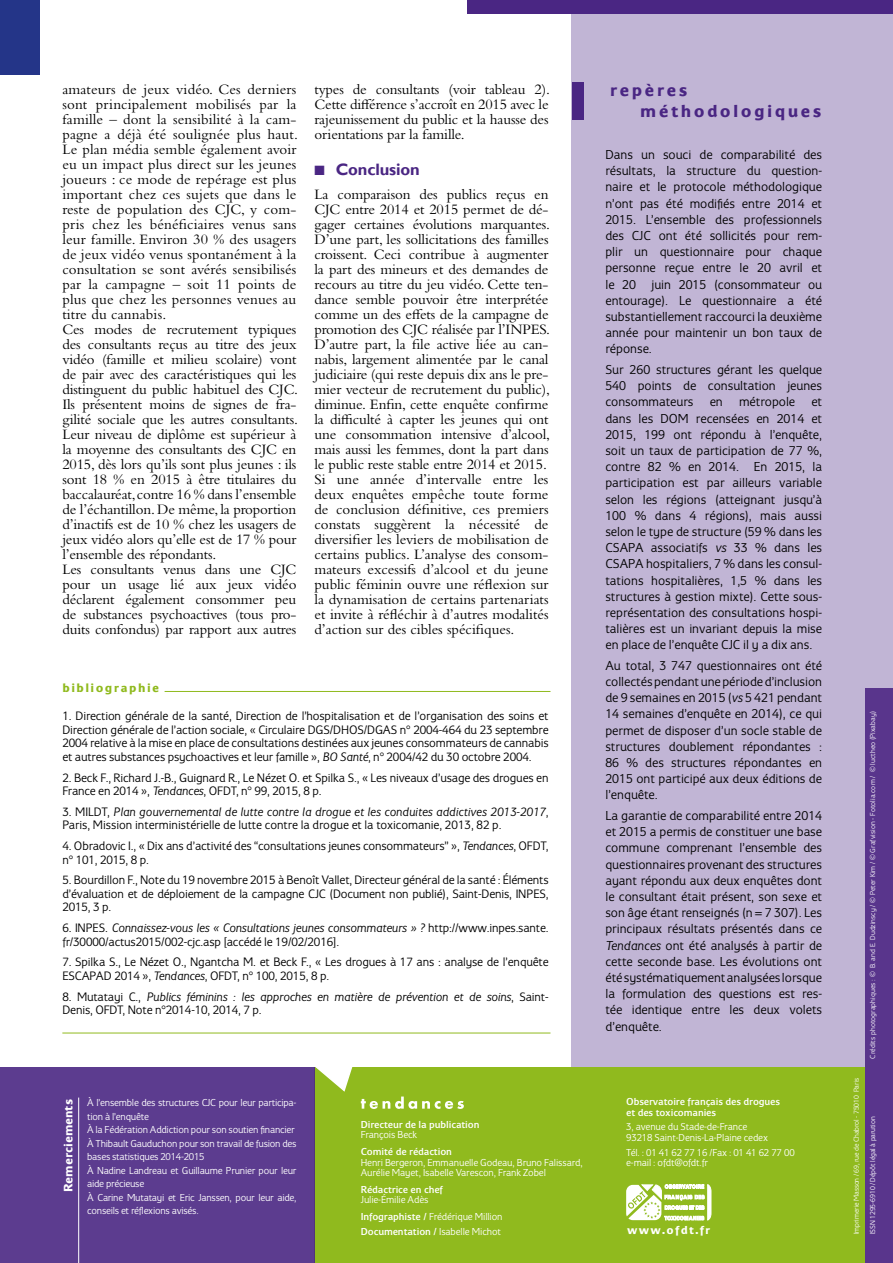
<style>
.page{position:relative;width:893px;height:1263px;background:#fff}
.page>*{position:absolute;margin:0;border:0;box-sizing:border-box;transform-origin:0 0}
.t1{font:700 18px/21.6px "Eurocrat";letter-spacing:.13em;color:#4a2683}
.t2{font:700 16.5px "Gill Sans";letter-spacing:-.01em;color:#4a2683}
.t3{font:15px/15px "Bembo Std";letter-spacing:-.01em;color:#000}
.t4{font:13.5px/16.2px "Eurocrat";color:#000;text-align:justify}
.t5{font:12.75px/13.5px "Eurocrat";letter-spacing:-.01em;color:#000}
.t6{font:italic 12.75px/13.5px "Eurocrat";letter-spacing:-.01em;color:#000}
.t7{font:700 12.75px "Eurocrat";letter-spacing:-.005em;color:#fff}
.t8{font:700 12.75px "Eurocrat";letter-spacing:.11em;color:#90ba1e}
.t9{font:700 12px "Eurocrat";letter-spacing:.11em;color:#fff}
.t10{font:10.5px/13.5px "Eurocrat";letter-spacing:-.02em;color:#fff}
.t11{font:500 10.5px/10.5px "Eurocrat";letter-spacing:-.01em;color:#fff}
.t12{font:7.5px "Eurocrat";letter-spacing:.005em;color:#fff}
.s1{font-style:italic}
.s2{font-style:normal}
.s3{font-weight:500}
.s4{font-weight:400}
</style>
<div class="page">
<div style="left:468px;top:0;width:425px;height:13px;background:#4a2683"></div>
<div style="left:0;top:0;width:39px;height:74px;background:#243588"></div>
<div style="left:572px;top:0;width:321px;height:1072px;background:#c1b5d5"></div>
<div style="left:314px;top:1067px;width:579px;height:196px;background:#90ba1e"></div>
<div style="left:0;top:1067px;width:314px;height:196px;background:#5c3c8f"></div>
<svg style="left:314px;top:1067px;width:39px;height:26px"></svg>
<svg style="left:626px;top:1184px;width:85px;height:36px"></svg>
<div style="left:572px;top:82px;width:12px;height:38px;background:#4a2683"></div>
<div style="left:865px;top:688px;width:28px;height:575px;background:#59358c"></div>
<svg style="left:361px;top:1096px;width:103px;height:13px"></svg>
<hr style="left:78px;top:1097px;width:1px;height:166px;background:#fff">
<hr style="left:165px;top:691px;width:385px;height:1px;background:#90ba1e">
<hr style="left:62px;top:1033px;width:488px;height:1px;background:#90ba1e">
<p class="t3" style="left:62px;top:81px;width:237px">amateurs de jeux vidéo. Ces derniers sont principalement mobilisés par la famille – dont la sensibilité à la cam&shy;pagne a déjà été soulignée plus haut.<br>Le plan média semble également avoir eu un impact plus direct sur les jeunes joueurs : ce mode de repérage est plus important chez ces sujets que dans le reste de population des CJC, y com&shy;pris chez les bénéficiaires venus sans leur famille. Environ 30 % des usagers de jeux vidéo venus spontanément à la consultation se sont avérés sensibilisés par la campagne – soit 11 points de plus que chez les personnes venues au titre du cannabis.<br>Ces modes de recrutement typiques des consultants reçus au titre des jeux vidéo (famille et milieu scolaire) vont de pair avec des caractéristiques qui les distinguent du public habituel des CJC.<br>Ils présentent moins de signes de fra&shy;gilité sociale que les autres consultants.<br>Leur niveau de diplôme est supérieur à la moyenne des consultants des CJC en 2015, dès lors qu’ils sont plus jeunes : ils sont 18 % en 2015 à être titulaires du baccalauréat, contre 16 % dans l’ensemble de l’échantillon. De même, la proportion d’inactifs est de 10 % chez les usagers de jeux vidéo alors qu’elle est de 17 % pour l’ensemble des répondants.<br>Les consultants venus dans une CJC pour un usage lié aux jeux vidéo déclarent également consommer peu de substances psychoactives (tous pro&shy;duits confondus) par rapport aux autres</p>
<p class="t3" style="left:314px;top:81px;width:237px;text-align:justify">types de consultants (voir tableau 2).<br>Cette différence s’accroît en 2015 avec le rajeunissement du public et la hausse des orientations par la famille.</p>
<p class="t2" style="left:336px;top:160px;width:85px">Conclusion</p>
<p class="t3" style="left:314px;top:186px;width:237px">La comparaison des publics reçus en CJC entre 2014 et 2015 permet de dé&shy;gager certaines évolutions marquantes.<br>D’une part, les sollicitations des familles croissent. Ceci contribue à augmenter la part des mineurs et des demandes de recours au titre du jeu vidéo. Cette ten&shy;dance semble pouvoir être interprétée comme un des effets de la campagne de promotion des CJC réalisée par l’INPES.<br>D’autre part, la file active liée au can&shy;nabis, largement alimentée par le canal judiciaire (qui reste depuis dix ans le pre&shy;mier vecteur de recrutement du public), diminue. Enfin, cette enquête confirme la difficulté à capter les jeunes qui ont une consommation intensive d’alcool, mais aussi les femmes, dont la part dans le public reste stable entre 2014 et 2015.<br>Si une année d’intervalle entre les deux enquêtes empêche toute forme de conclusion définitive, ces premiers constats suggèrent la nécessité de diversifier les leviers de mobilisation de certains publics. L’analyse des consom&shy;mateurs excessifs d’alcool et du jeune public féminin ouvre une réflexion sur la dynamisation de certains partenariats et invite à réfléchir à d’autres modalités d’action sur des cibles spécifiques.</p>
<p class="t8" style="left:63px;top:680px;width:98px">bibliographie</p>
<p class="t5" style="left:62px;top:709px;width:488px;text-align:justify">1. Direction générale de la santé, Direction de l’hospitalisation et de l’organisation des soins et Direction générale de l’action sociale, « Circulaire DGS/DHOS/DGAS n° 2004-464 du 23 septembre 2004 relative à la mise en place de consultations destinées aux jeunes consommateurs de cannabis et autres substances psychoactives et leur famille », <span class="s1">BO Santé</span>, n° 2004/42 du 30 octobre 2004.</p>
<p class="t5" style="left:62px;top:770px;width:488px">2. Beck F., Richard J.-B., Guignard R., Le Nézet O. et Spilka S., « Les niveaux d’usage des drogues en<br>France en 2014 », <span class="s1">Tendances</span>, OFDT, n° 99, 2015, 8 p.</p>
<p class="t5" style="left:62px;top:805px;width:488px">3. MILDT, <span class="s1">Plan gouvernemental de lutte contre la drogue et les conduites addictives 2013-2017</span>,<br>Paris, Mission interministérielle de lutte contre la drogue et la toxicomanie, 2013, 82 p.</p>
<p class="t5" style="left:62px;top:839px;width:488px">4. Obradovic I., « Dix ans d’activité des “consultations jeunes consommateurs” », <span class="s1">Tendances</span>, OFDT, n° 101, 2015, 8 p.</p>
<p class="t5" style="left:62px;top:873px;width:488px;text-align:justify">5. Bourdillon F., Note du 19 novembre 2015 à Benoît Vallet, Directeur général de la santé : Éléments d’évaluation et de déploiement de la campagne CJC (Document non publié), Saint-Denis, INPES, 2015, 3 p.</p>
<p class="t5" style="left:62px;top:921px;width:488px">6. INPES. <span class="s1">Connaissez-vous les « Consultations jeunes consommateurs » ?</span> http://www.inpes.sante. fr/30000/actus2015/002-cjc.asp [accédé le 19/02/2016].</p>
<p class="t5" style="left:62px;top:955px;width:488px">7. Spilka S., Le Nézet O., Ngantcha M. et Beck F., « Les drogues à 17 ans : analyse de l’enquête<br>ESCAPAD 2014 », <span class="s1">Tendances</span>, OFDT, n° 100, 2015, 8 p.</p>
<p class="t6" style="left:62px;top:989px;width:488px"><span class="s2">8. Mutatayi C.,</span> Publics féminins : les approches en matière de prévention et de soins<span class="s2">, Saint-<br>Denis, OFDT, Note n°2014-10, 2014, 7 p.</span></p>
<p class="t1" style="left:640px;top:78px;width:183px;text-indent:-31px">repères méthodologiques</p>
<p class="t4" style="left:605px;top:146px;width:218px">Dans un souci de comparabilité des résultats, la structure du question&shy;naire et le protocole méthodologique n’ont pas été modifiés entre 2014 et 2015. L’ensemble des professionnels des CJC ont été sollicités pour rem&shy;plir un questionnaire pour chaque personne reçue entre le 20 avril et le 20 juin 2015 (consommateur ou entourage). Le questionnaire a été substantiellement raccourci la deuxième année pour maintenir un bon taux de réponse.</p>
<p class="t4" style="left:605px;top:361px;width:218px">Sur 260 structures gérant les quelque 540 points de consultation jeunes consommateurs en métropole et dans les DOM recensées en 2014 et 2015, 199 ont répondu à l’enquête, soit un taux de participation de 77 %, contre 82 % en 2014. En 2015, la participation est par ailleurs variable selon les régions (atteignant jusqu’à 100 % dans 4 régions), mais aussi selon le type de structure (59 % dans les CSAPA associatifs <span class="s1">vs</span> 33 % dans les CSAPA hospitaliers, 7 % dans les consul&shy;tations hospitalières, 1,5 % dans les structures à gestion mixte). Cette sous&shy;représentation des consultations hospi&shy;talières est un invariant depuis la mise en place de l’enquête CJC il y a dix ans.</p>
<p class="t4" style="left:605px;top:657px;width:218px">Au total, 3 747 questionnaires ont été collectés pendant une période d’inclusion de 9 semaines en 2015 (<span class="s1">vs</span> 5 421 pendant 14 semaines d’enquête en 2014), ce qui permet de disposer d’un socle stable de structures doublement répondantes :<br>86 % des structures répondantes en 2015 ont participé aux deux éditions de l’enquête.</p>
<p class="t4" style="left:605px;top:807px;width:218px">La garantie de comparabilité entre 2014 et 2015 a permis de constituer une base commune comprenant l’ensemble des questionnaires provenant des structures ayant répondu aux deux enquêtes dont le consultant était présent, son sexe et son âge étant renseignés (n = 7 307). Les principaux résultats présentés dans ce <span class="s1">Tendances</span> ont été analysés à partir de cette seconde base. Les évolutions ont été systématiquement analysées lorsque la formulation des questions est res&shy;tée identique entre les deux volets d’enquête.</p>
<p class="t7" style="left:61px;top:1192px;width:94px;rotate:-90deg">Remerciements</p>
<p class="t10" style="left:87px;top:1095px;width:211px">À l’ensemble des structures CJC pour leur participa&shy;tion à l’enquête<br>À la Fédération Addiction pour son soutien financier À Thibault Gauduchon pour son travail de fusion des bases statistiques 2014-2015<br>À Nadine Landreau et Guillaume Prunier pour leur aide précieuse<br>À Carine Mutatayi et Eric Janssen, pour leur aide, conseils et réflexions avisés.</p>
<p class="t11" style="left:361px;top:1119px;width:120px">Directeur de la publication</p>
<p class="t10" style="left:361px;top:1127px;width:58px">François Beck</p>
<p class="t11" style="left:361px;top:1146px;width:93px">Comité de rédaction</p>
<p class="t10" style="left:361px;top:1156px;width:223px;line-height:10.5px">Henri Bergeron, Emmanuelle Godeau, Bruno Falissard,<br>Aurélie Mayet, Isabelle Varescon, Frank Zobel</p>
<p class="t11" style="left:361px;top:1184px;width:84px">Rédactrice en chef</p>
<p class="t10" style="left:361px;top:1191px;width:143px;line-height:16.8px">Julie-Émilie Adès<br><span class="s3">Infographiste /</span> Frédérique Million</p>
<p class="t11" style="left:361px;top:1226px;width:142px">Documentation / <span class="s4">Isabelle Michot</span></p>
<p class="t11" style="left:626px;top:1096px;width:156px">Observatoire français des drogues et des toxicomanies</p>
<p class="t10" style="left:626px;top:1121px;width:143px;line-height:10.5px">3, avenue du Stade-de-France<br>93218 Saint-Denis-La-Plaine cedex</p>
<p class="t10" style="left:626px;top:1146px;width:170px;line-height:10.5px">Tél. : 01 41 62 77 16 /Fax : 01 41 62 77 00 e-mail : ofdt@ofdt.fr</p>
<p class="t9" style="left:627px;top:1223px;width:84px">www.ofdt.fr</p>
<p class="t12" style="left:852px;top:1234px;width:158px;rotate:-90deg">Imprimerie Masson / 69, rue de Chabrol - 75010 Paris</p>
<p class="t12" style="left:868px;top:1058px;width:349px;rotate:-90deg">Crédits photographiques : © B. and E. Dudzinscy / © Peter Kim / © Grafvision - Fotolia.com / © luctheo (Pixabay)</p>
<p class="t12" style="left:868px;top:1234px;width:119px;rotate:-90deg">ISSN 1295-6910 / Dépôt légal à parution</p>
</div>
